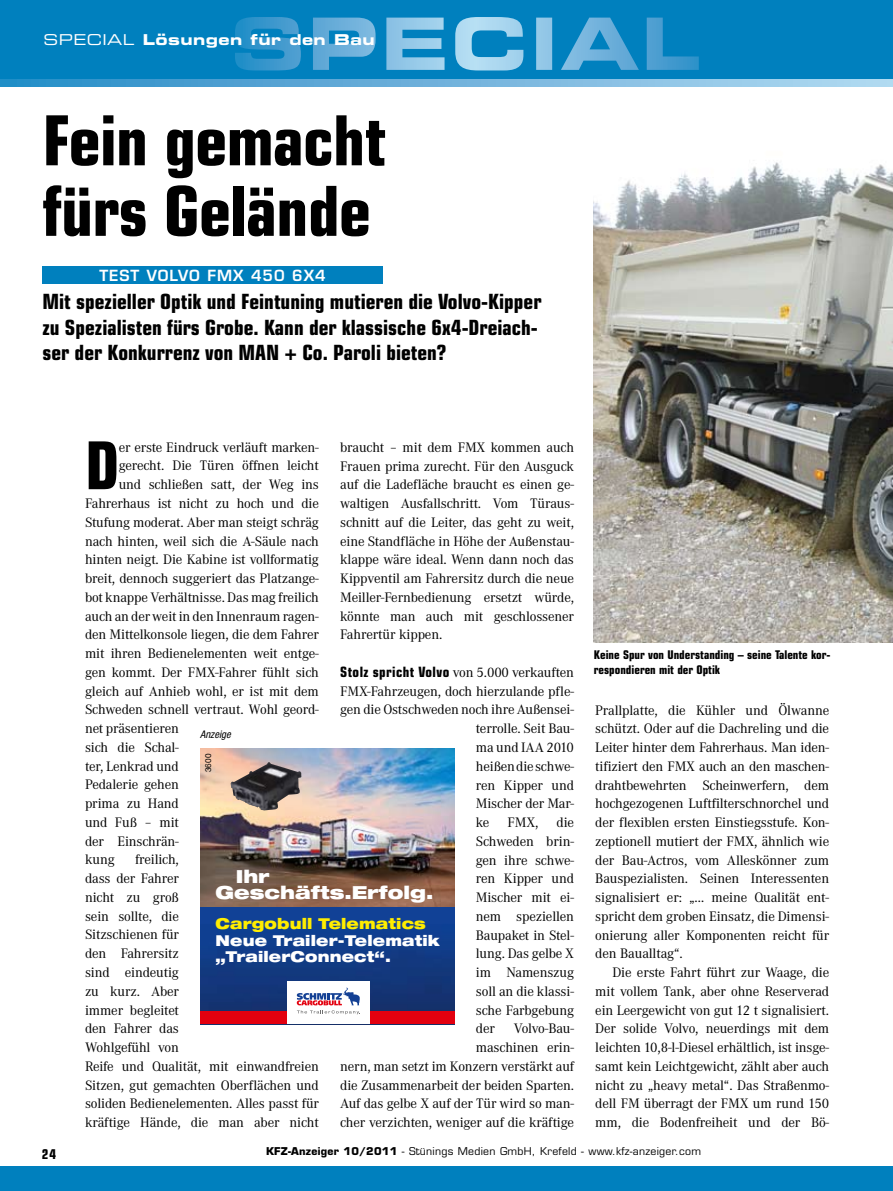
<style>
.page{position:relative;width:893px;height:1191px;background:#fff}
.page>*{position:absolute;margin:0;border:0;box-sizing:border-box;transform-origin:0 0}
.t1{font:700 condensed 69px/70.5px "Eurostile";letter-spacing:-.01em;color:#000}
.t2{font:700 condensed 66px "Eurostile";color:#000}
.t3{font:700 condensed 21px/25.5px "Eurostile";color:#000}
.t4{font:900 expanded 18px/16px "Helvetica Neue";color:#fff}
.t5{font:900 expanded 15px/16.5px "Helvetica Neue";letter-spacing:.01em;color:#fff;scale:.95 1}
.t6{font:15px "Eurostile Bold Extended Two";letter-spacing:.03em;color:#fff}
.t7{font:900 expanded 15px "Helvetica Neue";letter-spacing:.01em;color:#ffed00;scale:.95 1}
.t8{font:600 15px "Eurostile";letter-spacing:.06em;color:#fff}
.t9{font:14.25px/18.8px "Corporate A";letter-spacing:-.01em;color:#000;text-align:justify}
.t10{font:700 condensed 13.5px "Eurostile";color:#000}
.t11{font:700 condensed 12px/15.8px "Eurostile";color:#000}
.t12{font:10.5px "Eurostile";letter-spacing:.025em;color:#000}
.t13{font:italic condensed 10.5px "Helvetica Neue";color:#000}
.t14{font:8.25px "Helvetica Neue";color:#000}
.s1{font-family:"Eurostile Extended Two"}
.s2{font-family:"Eurostile";font-weight:700;font-stretch:condensed}
.s3{font-weight:700}
</style>
<div class="page">
<div style="left:0;top:0;width:893px;height:79px;background:#0080be"></div>
<svg style="left:235px;top:17px;width:464px;height:53px"></svg>
<div style="left:0;top:1166px;width:893px;height:25px;background:#0080be"></div>
<div style="left:43px;top:267px;width:340px;height:17px;background:#0080be"></div>
<img style="left:594px;top:86px;width:299px;height:556px">
<svg style="left:0;top:79px;width:893px;height:7px;background:#6eb2db"></svg>
<img style="left:200px;top:749px;width:255px;height:158px">
<img style="left:200px;top:907px;width:255px;height:104px">
<div style="left:200px;top:1011px;width:255px;height:13px;background:#e3000f"></div>
<svg style="left:259px;top:762px;width:10px;height:6px"></svg>
<div style="left:287px;top:981px;width:82px;height:43px;background:#fff"></div>
<svg style="left:297px;top:987px;width:63px;height:27px"></svg>
<p class="t6" style="left:44px;top:30px;width:333px"><span class="s1">SPECIAL</span> Lösungen für den Bau</p>
<h1 class="t1" style="left:43px;top:105px;width:345px">Fein gemacht fürs Gelände</h1>
<p class="t8" style="left:100px;top:266px;width:228px">TEST VOLVO FMX 450 6X4</p>
<h3 class="t3" style="left:43px;top:289px;width:500px">Mit spezieller Optik und Feintuning mutieren die Volvo-Kipper zu Spezialisten fürs Grobe. Kann der klassische 6x4-Dreiach&shy;ser der Konkurrenz von MAN + Co. Paroli bieten?</h3>
<h2 class="t2" style="left:85px;top:425px;width:36px">D</h2>
<p class="t9" style="left:119px;top:438px;width:202px">er erste Eindruck verläuft marken-</p>
<p class="t9" style="left:340px;top:438px;width:235px">braucht – mit dem FMX kommen auch Frauen prima zurecht. Für den Ausguck auf die Ladefläche braucht es einen ge&shy;waltigen Ausfallschritt. Vom Türaus&shy;schnitt auf die Leiter, das geht zu weit, eine Standfläche in Höhe der Außenstau&shy;klappe wäre ideal. Wenn dann noch das Kippventil am Fahrersitz durch die neue Meiller-Fernbedienung ersetzt würde, könnte man auch mit geschlossener Fahrertür kippen.</p>
<p class="t9" style="left:340px;top:663px;width:235px"><span class="s2">Stolz spricht Volvo</span> von 5.000 verkauften</p>
<p class="t9" style="left:340px;top:682px;width:235px">FMX-Fahrzeugen, doch hierzulande pfle-</p>
<p class="t9" style="left:340px;top:700px;width:235px">gen die Ostschweden noch ihre Außensei-</p>
<p class="t9" style="left:476px;top:719px;width:100px">terrolle. Seit Bau-</p>
<p class="t9" style="left:476px;top:738px;width:100px">ma und IAA 2010</p>
<p class="t9" style="left:476px;top:757px;width:100px">heißen die schwe-</p>
<p class="t9" style="left:476px;top:775px;width:100px">ren Kipper und</p>
<p class="t9" style="left:476px;top:794px;width:100px">Mischer der Mar-</p>
<p class="t9" style="left:476px;top:813px;width:15px">ke</p>
<p class="t9" style="left:507px;top:813px;width:32px">FMX,</p>
<p class="t9" style="left:119px;top:457px;width:202px">gerecht. Die Türen öffnen leicht</p>
<p class="t9" style="left:119px;top:475px;width:202px">und schließen satt, der Weg ins</p>
<p class="t9" style="left:85px;top:494px;width:235px">Fahrerhaus ist nicht zu hoch und die</p>
<p class="t9" style="left:85px;top:513px;width:235px">Stufung moderat. Aber man steigt schräg</p>
<p class="t9" style="left:85px;top:532px;width:235px">nach hinten, weil sich die A-Säule nach</p>
<p class="t9" style="left:85px;top:550px;width:235px">hinten neigt. Die Kabine ist vollformatig</p>
<p class="t9" style="left:85px;top:569px;width:235px">breit, dennoch suggeriert das Platzange-</p>
<p class="t9" style="left:85px;top:588px;width:235px">bot knappe Verhältnisse. Das mag freilich</p>
<p class="t9" style="left:85px;top:607px;width:235px">auch an der weit in den Innenraum ragen-</p>
<p class="t9" style="left:85px;top:625px;width:235px">den Mittelkonsole liegen, die dem Fahrer</p>
<p class="t9" style="left:85px;top:644px;width:235px">mit ihren Bedienelementen weit entge-</p>
<p class="t9" style="left:85px;top:663px;width:235px">gen kommt. Der FMX-Fahrer fühlt sich</p>
<p class="t9" style="left:85px;top:682px;width:235px">gleich auf Anhieb wohl, er ist mit dem</p>
<p class="t9" style="left:85px;top:700px;width:235px">Schweden schnell vertraut. Wohl geord-</p>
<p class="t9" style="left:85px;top:719px;width:95px">net präsentieren</p>
<p class="t9" style="left:85px;top:738px;width:95px">sich die Schal-</p>
<p class="t9" style="left:85px;top:757px;width:95px">ter, Lenkrad und</p>
<p class="t9" style="left:85px;top:775px;width:95px">Pedalerie gehen</p>
<p class="t9" style="left:85px;top:794px;width:95px">prima zu Hand</p>
<p class="t9" style="left:85px;top:813px;width:95px">und Fuß – mit</p>
<p class="t9" style="left:85px;top:832px;width:95px">der Einschrän-</p>
<p class="t9" style="left:85px;top:850px;width:31px">kung</p>
<p class="t13" style="left:200px;top:728px;width:32px">Anzeige</p>
<p class="t14" style="left:203px;top:772px;width:20px;rotate:-90deg">3600</p>
<p class="t9" style="left:476px;top:813px;width:100px;text-indent:81px">die Schweden brin&shy;gen ihre schwe&shy;ren Kipper und Mischer mit ei&shy;nem speziellen Baupaket in Stel&shy;lung. Das gelbe X im Namenszug soll an die klassi&shy;sche Farbgebung der</p>
<p class="t9" style="left:85px;top:850px;width:235px;text-align:left;text-indent:50px">freilich,<br>dass der Fahrer<br>nicht zu groß<br>sein sollte, die<br>Sitzschienen für<br>den Fahrersitz<br>sind eindeutig<br>zu kurz. Aber<br>immer begleitet<br>den Fahrer das<br>Wohlgefühl von<br>Reife und Qualität, mit einwandfreien<br>Sitzen, gut gemachten Oberflächen und soliden Bedienelementen. Alles passt für kräftige Hände, die man aber nicht</p>
<p class="t4" style="left:215px;top:868px;width:219px;text-indent:20px">Ihr<br>Geschäfts.Erfolg.</p>
<p class="t7" style="left:215px;top:914px;width:223px">Cargobull Telematics</p>
<p class="t5" style="left:215px;top:931px;width:238px">Neue Trailer-Telematik „TrailerConnect“.</p>
<p class="t9" style="left:340px;top:1019px;width:235px;text-align:right">Volvo-Bau-<br>maschinen erin-<br>nern, man setzt im Konzern verstärkt auf die Zusammenarbeit der beiden Sparten.<br>Auf das gelbe X auf der Tür wird so man&shy;cher verzichten, weniger auf die kräftige</p>
<p class="t11" style="left:594px;top:646px;width:238px">Keine Spur von Understanding – seine Talente kor&shy;respondieren mit der Optik</p>
<p class="t9" style="left:595px;top:701px;width:235px">Prallplatte, die Kühler und Ölwanne schützt. Oder auf die Dachreling und die Leiter hinter dem Fahrerhaus. Man iden&shy;tifiziert den FMX auch an den maschen&shy;drahtbewehrten Scheinwerfern, dem hochgezogenen Luftfilterschnorchel und der flexiblen ersten Einstiegsstufe. Kon&shy;zeptionell mutiert der FMX, ähnlich wie der Bau-Actros, vom Alleskönner zum Bauspezialisten. Seinen Interessenten signalisiert er: „… meine Qualität ent&shy;spricht dem groben Einsatz, die Dimensi&shy;onierung aller Komponenten reicht für den Baualltag“.</p>
<p class="t9" style="left:595px;top:963px;width:235px;text-indent:17px">Die erste Fahrt führt zur Waage, die mit vollem Tank, aber ohne Reserverad ein Leergewicht von gut 12 t signalisiert.<br>Der solide Volvo, neuerdings mit dem leichten 10,8-l-Diesel erhältlich, ist insge&shy;samt kein Leichtgewicht, zählt aber auch nicht zu „heavy metal“. Das Straßenmo&shy;dell FM überragt der FMX um rund 150 mm, die Bodenfreiheit und der Bö-</p>
<p class="t10" style="left:42px;top:1145px;width:16px">24</p>
<p class="t12" style="left:266px;top:1144px;width:437px"><span class="s3">KFZ-Anzeiger 10/2011</span> - Stünings Medien GmbH, Krefeld - www.kfz-anzeiger.com</p>
</div>
